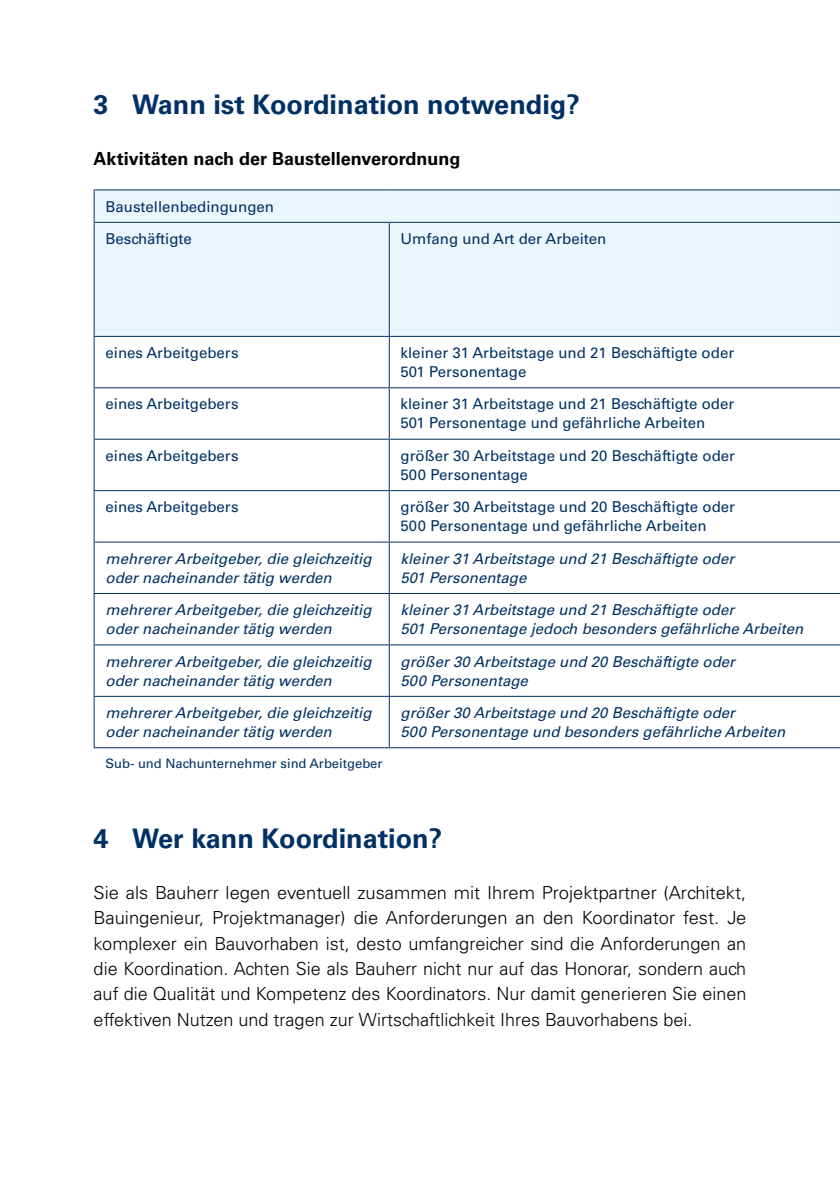
<style>
.page{position:relative;width:840px;height:1191px;background:#fff}
.page>*{position:absolute;margin:0;border:0;box-sizing:border-box;transform-origin:0 0}
.t1{font:700 27px "Univers LT Std";color:#003064}
.t2{font:300 18px/25.4px "Univers LT Std";color:#000;text-align:justify}
.t3{font:700 18px "Univers LT Std";color:#000}
.t4{font:italic 15px/19px "Univers LT Std";color:#003064}
.t5{font:15px/19px "Univers LT Std";color:#003064}
.t6{font:13px "Univers LT Std";color:#003064}
</style>
<div class="page">
<div style="left:95px;top:190px;width:744px;height:146px;background:#ebf6fc"></div>
<svg style="left:94px;top:337px;width:745px;height:412px"></svg>
<hr style="left:94px;top:222px;width:295px;height:1px;background:#003064">
<hr style="left:389px;top:222px;width:450px;height:1px;background:#003064">
<hr style="left:388px;top:223px;width:1px;height:113px;background:#003064">
<hr style="left:94px;top:336px;width:295px;height:1px;background:#003064">
<hr style="left:389px;top:336px;width:450px;height:1px;background:#003064">
<hr style="left:388px;top:337px;width:1px;height:50px;background:#003064">
<hr style="left:94px;top:387px;width:295px;height:1px;background:#003064">
<hr style="left:389px;top:387px;width:450px;height:1px;background:#003064">
<hr style="left:388px;top:388px;width:1px;height:51px;background:#003064">
<hr style="left:94px;top:439px;width:295px;height:1px;background:#003064">
<hr style="left:389px;top:439px;width:450px;height:1px;background:#003064">
<hr style="left:388px;top:440px;width:1px;height:50px;background:#003064">
<hr style="left:94px;top:490px;width:295px;height:1px;background:#003064">
<hr style="left:389px;top:490px;width:450px;height:1px;background:#003064">
<hr style="left:388px;top:491px;width:1px;height:50px;background:#003064">
<hr style="left:94px;top:541px;width:295px;height:1px;background:#003064">
<hr style="left:389px;top:541px;width:450px;height:1px;background:#003064">
<hr style="left:388px;top:542px;width:1px;height:51px;background:#003064">
<hr style="left:94px;top:593px;width:295px;height:1px;background:#003064">
<hr style="left:389px;top:593px;width:450px;height:1px;background:#003064">
<hr style="left:388px;top:594px;width:1px;height:50px;background:#003064">
<hr style="left:94px;top:644px;width:295px;height:1px;background:#003064">
<hr style="left:389px;top:644px;width:450px;height:1px;background:#003064">
<hr style="left:388px;top:645px;width:1px;height:51px;background:#003064">
<hr style="left:94px;top:696px;width:295px;height:1px;background:#003064">
<hr style="left:389px;top:696px;width:450px;height:1px;background:#003064">
<hr style="left:388px;top:697px;width:1px;height:50px;background:#003064">
<hr style="left:94px;top:189px;width:295px;height:1px;background:#003064">
<hr style="left:389px;top:189px;width:450px;height:1px;background:#003064">
<hr style="left:94px;top:747px;width:295px;height:1px;background:#003064">
<hr style="left:389px;top:747px;width:450px;height:1px;background:#003064">
<hr style="left:94px;top:223px;width:1px;height:113px;background:#003064">
<hr style="left:94px;top:337px;width:1px;height:50px;background:#003064">
<hr style="left:94px;top:388px;width:1px;height:51px;background:#003064">
<hr style="left:94px;top:440px;width:1px;height:50px;background:#003064">
<hr style="left:94px;top:491px;width:1px;height:50px;background:#003064">
<hr style="left:94px;top:542px;width:1px;height:51px;background:#003064">
<hr style="left:94px;top:594px;width:1px;height:50px;background:#003064">
<hr style="left:94px;top:645px;width:1px;height:51px;background:#003064">
<hr style="left:94px;top:697px;width:1px;height:50px;background:#003064">
<hr style="left:94px;top:190px;width:1px;height:32px;background:#003064">
<hr style="left:839px;top:190px;width:1px;height:32px;background:#003064">
<hr style="left:839px;top:223px;width:1px;height:113px;background:#003064">
<hr style="left:839px;top:337px;width:1px;height:50px;background:#003064">
<hr style="left:839px;top:388px;width:1px;height:51px;background:#003064">
<hr style="left:839px;top:440px;width:1px;height:50px;background:#003064">
<hr style="left:839px;top:491px;width:1px;height:50px;background:#003064">
<hr style="left:839px;top:542px;width:1px;height:51px;background:#003064">
<hr style="left:839px;top:594px;width:1px;height:50px;background:#003064">
<hr style="left:839px;top:645px;width:1px;height:51px;background:#003064">
<hr style="left:839px;top:697px;width:1px;height:50px;background:#003064">
<h1 class="t1" style="left:94px;top:89px;width:487px">3 Wann ist Koordination notwendig?</h1>
<p class="t3" style="left:94px;top:148px;width:368px">Aktivitäten nach der Baustellenverordnung</p>
<p class="t5" style="left:105px;top:190px;width:170px;line-height:32.4px">Baustellenbedingungen<br>Beschäftigte</p>
<p class="t5" style="left:400px;top:229px;width:207px">Umfang und Art der Arbeiten</p>
<p class="t5" style="left:105px;top:343px;width:134px">eines Arbeitgebers</p>
<p class="t5" style="left:400px;top:343px;width:335px">kleiner 31 Arbeitstage und 21 Beschäftigte oder<br>501 Personentage</p>
<p class="t5" style="left:105px;top:395px;width:134px">eines Arbeitgebers</p>
<p class="t5" style="left:400px;top:395px;width:335px">kleiner 31 Arbeitstage und 21 Beschäftigte oder<br>501 Personentage und gefährliche Arbeiten</p>
<p class="t5" style="left:105px;top:446px;width:134px">eines Arbeitgebers</p>
<p class="t5" style="left:400px;top:446px;width:336px">größer 30 Arbeitstage und 20 Beschäftigte oder<br>500 Personentage</p>
<p class="t5" style="left:105px;top:497px;width:134px">eines Arbeitgebers</p>
<p class="t5" style="left:400px;top:497px;width:336px">größer 30 Arbeitstage und 20 Beschäftigte oder<br>500 Personentage und gefährliche Arbeiten</p>
<p class="t4" style="left:105px;top:549px;width:267px">mehrerer Arbeitgeber, die gleichzeitig oder nacheinander tätig werden</p>
<p class="t4" style="left:400px;top:549px;width:335px">kleiner 31 Arbeitstage und 21 Beschäftigte oder<br>501 Personentage</p>
<p class="t4" style="left:105px;top:600px;width:267px">mehrerer Arbeitgeber, die gleichzeitig oder nacheinander tätig werden</p>
<p class="t4" style="left:400px;top:600px;width:404px">kleiner 31 Arbeitstage und 21 Beschäftigte oder<br>501 Personentage jedoch besonders gefährliche Arbeiten</p>
<p class="t4" style="left:105px;top:652px;width:267px">mehrerer Arbeitgeber, die gleichzeitig oder nacheinander tätig werden</p>
<p class="t4" style="left:400px;top:652px;width:336px">größer 30 Arbeitstage und 20 Beschäftigte oder<br>500 Personentage</p>
<p class="t4" style="left:105px;top:703px;width:267px">mehrerer Arbeitgeber, die gleichzeitig oder nacheinander tätig werden</p>
<p class="t4" style="left:400px;top:703px;width:386px">größer 30 Arbeitstage und 20 Beschäftigte oder<br>500 Personentage und besonders gefährliche Arbeiten</p>
<p class="t6" style="left:105px;top:755px;width:278px">Sub- und Nachunternehmer sind Arbeitgeber</p>
<h1 class="t1" style="left:94px;top:823px;width:350px">4 Wer kann Koordination?</h1>
<p class="t2" style="left:94px;top:880px;width:654px">Sie als Bauherr legen eventuell zusammen mit Ihrem Projektpartner (Architekt, Bauingenieur, Projektmanager) die Anforderungen an den Koordinator fest. Je komplexer ein Bauvorhaben ist, desto umfangreicher sind die Anforderungen an die Koordination. Achten Sie als Bauherr nicht nur auf das Honorar, sondern auch auf die Qualität und Kompetenz des Koordinators. Nur damit generieren Sie einen effektiven Nutzen und tragen zur Wirtschaftlichkeit Ihres Bauvorhabens bei.</p>
</div>
